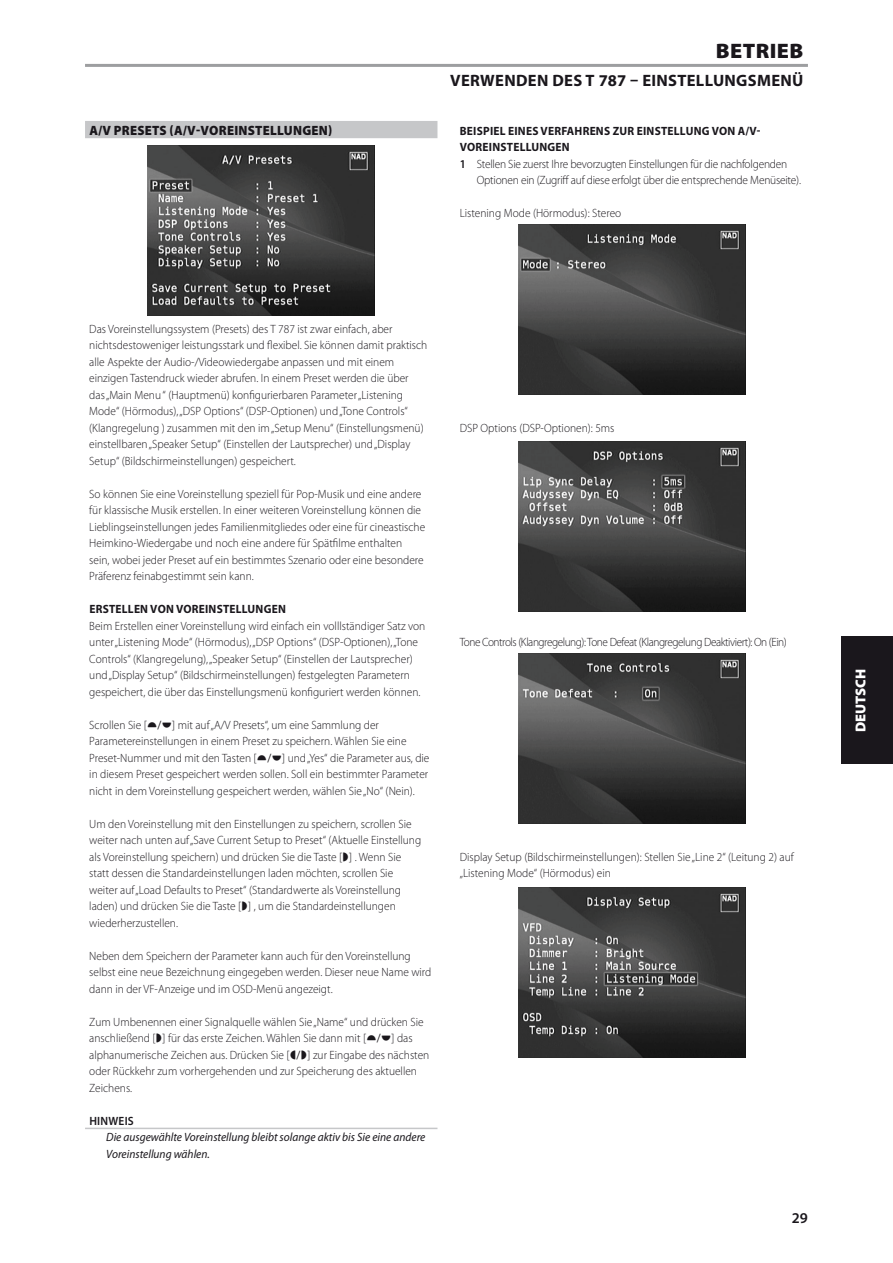
<style>
.page{position:relative;width:893px;height:1263px;background:#fff}
.page>*{position:absolute;margin:0;border:0;box-sizing:border-box;transform-origin:0 0}
.Body_copy_-_header{font:900 21px "Myriad Pro";letter-spacing:.02em;color:#1a171c;scale:1.05 1}
.Body_copy_-_header-2{font:700 16.5px "Myriad Pro";letter-spacing:.02em;color:#1a171c}
.t1{font:600 15px "Myriad Pro";color:#1a171c}
.t2{font:900 14.4px "Myriad Pro";color:#fff}
.Body_copy_-_sub-sect{font:900 13.5px "Myriad Pro";letter-spacing:.02em;color:#1a171c;scale:.95 1}
.Body_copy_-_normal{font:300 12px/16.5px "Myriad Pro";color:#1a171c;scale:.95 1}
.Body_copy_-_indent_1{font:300 12px/16.5px "Myriad Pro";letter-spacing:-.02em;color:#1a171c;scale:.95 1}
.Body_copy_-_sub-sect-2{font:700 12px/16.5px "Myriad Pro";letter-spacing:.02em;color:#1a171c;scale:.95 1}
.Body_copy_-_note{font:italic 12px/16.5px "Myriad Pro";color:#1a171c;scale:.95 1}
.Body_copy_-_normal-2{font:300 12px "Myriad Pro";letter-spacing:-.04em;color:#1a171c;scale:.94 1}
.Body_copy_-_note_hea{font:600 12px "Myriad Pro";letter-spacing:.02em;color:#1a171c;scale:.95 1}
.s1{font-weight:600}
</style>
<div class="page">
<div style="left:85px;top:121px;width:352px;height:17px;background:#c6c7c9"></div>
<hr style="left:85px;top:1128px;width:352px;height:1px;background:#c6c7c9">
<hr style="left:85px;top:64px;width:723px;height:3px;background:#9d9ea0">
<img style="left:148px;top:146px;width:227px;height:170px">
<img style="left:518px;top:225px;width:227px;height:170px">
<img style="left:518px;top:441px;width:227px;height:170px">
<img style="left:518px;top:653px;width:227px;height:170px">
<img style="left:518px;top:888px;width:227px;height:170px">
<div style="left:842px;top:637px;width:51px;height:127px;background:#1a171c"></div>
<p class="Body_copy_-_sub-sect" style="left:89px;top:121px;width:257px">A/V PRESETS (A/V-VOREINSTELLUNGEN)</p>
<p class="Body_copy_-_header" style="left:716px;top:37px;width:85px">BETRIEB</p>
<p class="Body_copy_-_header-2" style="left:450px;top:70px;width:355px">VERWENDEN DES T 787 – EINSTELLUNGSMENÜ</p>
<p class="Body_copy_-_sub-sect-2" style="left:460px;top:122px;width:318px">BEISPIEL EINES VERFAHRENS ZUR EINSTELLUNG VON A/V-<br>VOREINSTELLUNGEN</p>
<p class="Body_copy_-_indent_1" style="left:477px;top:155px;width:343px;text-indent:-17px"><span class="s1">1</span> Stellen Sie zuerst Ihre bevorzugten Einstellungen für die nachfolgenden<br>Optionen ein (Zugriff auf diese erfolgt über die entsprechende Menüseite).</p>
<p class="Body_copy_-_normal" style="left:460px;top:205px;width:172px">Listening Mode (Hörmodus): Stereo</p>
<p class="Body_copy_-_normal" style="left:89px;top:320px;width:357px">Das Voreinstellungssystem (Presets) des T 787 ist zwar einfach, aber nichtsdestoweniger leistungsstark und flexibel. Sie können damit praktisch alle Aspekte der Audio-/Videowiedergabe anpassen und mit einem einzigen Tastendruck wieder abrufen. In einem Preset werden die über<br>das „Main Menu “ (Hauptmenü) konfigurierbaren Parameter „Listening Mode“ (Hörmodus), „DSP Options“ (DSP-Optionen) und „Tone Controls“ (Klangregelung ) zusammen mit den im „Setup Menu“ (Einstellungsmenü) einstellbaren „Speaker Setup“ (Einstellen der Lautsprecher) und „Display Setup“ (Bildschirmeinstellungen) gespeichert.</p>
<p class="Body_copy_-_normal" style="left:89px;top:485px;width:355px">So können Sie eine Voreinstellung speziell für Pop-Musik und eine andere für klassische Musik erstellen. In einer weiteren Voreinstellung können die Lieblingseinstellungen jedes Familienmitgliedes oder eine für cineastische Heimkino-Wiedergabe und noch eine andere für Spätfilme enthalten sein, wobei jeder Preset auf ein bestimmtes Szenario oder eine besondere Präferenz feinabgestimmt sein kann.</p>
<p class="Body_copy_-_sub-sect-2" style="left:89px;top:600px;width:208px">ERSTELLEN VON VOREINSTELLUNGEN</p>
<p class="Body_copy_-_normal" style="left:89px;top:617px;width:355px">Beim Erstellen einer Voreinstellung wird einfach ein volllständiger Satz von unter „Listening Mode“ (Hörmodus), „DSP Options“ (DSP-Optionen), „Tone Controls“ (Klangregelung), „Speaker Setup“ (Einstellen der Lautsprecher) und „Display Setup“ (Bildschirmeinstellungen) festgelegten Parametern gespeichert, die über das Einstellungsmenü konfiguriert werden können.</p>
<p class="Body_copy_-_normal" style="left:89px;top:716px;width:62px">Scrollen Sie [</p>
<p class="Body_copy_-_normal" style="left:89px;top:716px;width:335px;text-indent:83px">] mit auf „A/V Presets“, um eine Sammlung der<br>Parametereinstellungen in einem Preset zu speichern. Wählen Sie eine<br>Preset-Nummer und mit den Tasten [</p>
<p class="Body_copy_-_normal" style="left:89px;top:749px;width:360px;text-align:justify;text-indent:193px">] und „Yes“ die Parameter aus, die in diesem Preset gespeichert werden sollen. Soll ein bestimmter Parameter nicht in dem Voreinstellung gespeichert werden, wählen Sie „No“ (Nein).</p>
<p class="Body_copy_-_normal" style="left:89px;top:815px;width:351px">Um den Voreinstellung mit den Einstellungen zu speichern, scrollen Sie weiter nach unten auf „Save Current Setup to Preset“ (Aktuelle Einstellung als Voreinstellung speichern) und drücken Sie die Taste [ ] . Wenn Sie statt dessen die Standardeinstellungen laden möchten, scrollen Sie weiter auf „Load Defaults to Preset“ (Standardwerte als Voreinstellung laden) und drücken Sie die Taste [ ] , um die Standardeinstellungen wiederherzustellen.</p>
<p class="Body_copy_-_normal" style="left:89px;top:947px;width:362px">Neben dem Speichern der Parameter kann auch für den Voreinstellung selbst eine neue Bezeichnung eingegeben werden. Dieser neue Name wird dann in der VF-Anzeige und im OSD-Menü angezeigt.</p>
<p class="Body_copy_-_normal" style="left:89px;top:1013px;width:354px">Zum Umbenennen einer Signalquelle wählen Sie „Name“ und drücken Sie anschließend [ ] für das erste Zeichen. Wählen Sie dann mit [</p>
<p class="Body_copy_-_normal" style="left:392px;top:1030px;width:24px">] das</p>
<p class="Body_copy_-_normal" style="left:89px;top:1046px;width:359px;text-indent:218px">] zur Eingabe des nächsten oder Rückkehr zum vorhergehenden und zur Speicherung des aktuellen<br>Zeichens.</p>
<p class="Body_copy_-_note_hea" style="left:89px;top:1113px;width:48px">HINWEIS</p>
<p class="Body_copy_-_note" style="left:106px;top:1129px;width:337px">Die ausgewählte Voreinstellung bleibt solange aktiv bis Sie eine andere<br>Voreinstellung wählen.</p>
<p class="Body_copy_-_normal" style="left:89px;top:1046px;width:212px">alphanumerische Zeichen aus. Drücken Sie [</p>
<p class="Body_copy_-_normal" style="left:460px;top:419px;width:164px">DSP Options (DSP-Optionen): 5ms</p>
<p class="Body_copy_-_normal-2" style="left:460px;top:635px;width:349px">Tone Controls (Klangregelung): Tone Defeat (Klangregelung Deaktiviert): On (Ein)</p>
<p class="Body_copy_-_normal" style="left:460px;top:848px;width:353px">Display Setup (Bildschirmeinstellungen): Stellen Sie „Line 2“ (Leitung 2) auf „Listening Mode“ (Hörmodus) ein</p>
<p class="t1" style="left:792px;top:1208px;width:18px">29</p>
<p class="t2" style="left:851px;top:732px;width:65px;rotate:-90deg">DEUTSCH</p>
</div>
